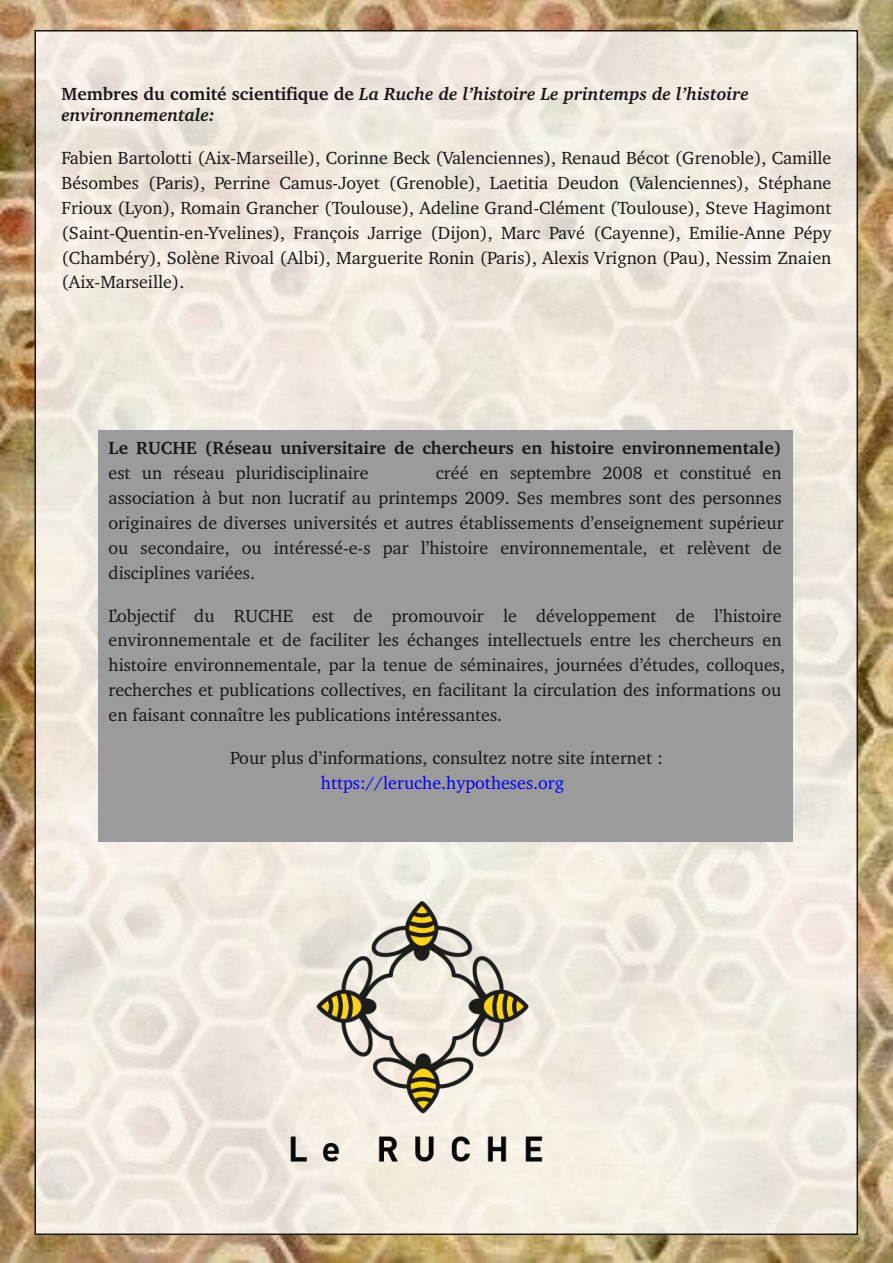
<style>
.page{position:relative;width:893px;height:1263px;background:#fff}
.page>*{position:absolute;margin:0;border:0;box-sizing:border-box;transform-origin:0 0}
.t1{font:18px/24.9px "Charter BT";color:#171615;text-align:justify}
.t2{font:italic 700 18px/21.8px "Charter BT";color:#171615}
.t3{font:700 18px "Charter BT";color:#171615}
.t4{font:18px "Charter BT";color:#00f}
.s1{font-style:normal}
</style>
<div class="page">
<img style="left:1px;top:0;width:892px;height:1263px">
<div style="left:35px;top:31px;width:822px;height:1203px;background:#fff;opacity:.8"></div>
<img style="left:221px;top:861px;width:397px;height:337px">
<div style="left:98px;top:430px;width:694px;height:412px;background:#9c9b9b"></div>
<p class="t2" style="left:61px;top:84px;width:689px"><span class="s1">Membres du comité scientifique de</span> La Ruche de l’histoire Le printemps de l’histoire environnementale:</p>
<p class="t1" style="left:61px;top:147px;width:771px">Fabien Bartolotti (Aix-Marseille), Corinne Beck (Valenciennes), Renaud Bécot (Grenoble), Camille Bésombes (Paris), Perrine Camus-Joyet (Grenoble), Laetitia Deudon (Valenciennes), Stéphane Frioux (Lyon), Romain Grancher (Toulouse), Adeline Grand-Clément (Toulouse), Steve Hagimont (Saint-Quentin-en-Yvelines), François Jarrige (Dijon), Marc Pavé (Cayenne), Emilie-Anne Pépy (Chambéry), Solène Rivoal (Albi), Marguerite Ronin (Paris), Alexis Vrignon (Pau), Nessim Znaien (Aix-Marseille).</p>
<p class="t3" style="left:109px;top:441px;width:674px">Le RUCHE (Réseau universitaire de chercheurs en histoire environnementale)</p>
<p class="t1" style="left:109px;top:462px;width:262px">est un réseau pluridisciplinaire</p>
<p class="t1" style="left:109px;top:462px;width:676px;text-indent:327px">créé en septembre 2008 et constitué en association à but non lucratif au printemps 2009. Ses membres sont des personnes originaires de diverses universités et autres établissements d’enseignement supérieur ou secondaire, ou intéressé-e-s par l’histoire environnementale, et relèvent de disciplines variées.</p>
<p class="t1" style="left:109px;top:604px;width:678px;text-align:left">L’objectif du RUCHE est de promouvoir le développement de l’histoire environnementale et de faciliter les échanges intellectuels entre les chercheurs en histoire environnementale, par la tenue de séminaires, journées d’études, colloques, recherches et publications collectives, en facilitant la circulation des informations ou en faisant connaître les publications intéressantes.</p>
<p class="t1" style="left:230px;top:747px;width:434px">Pour plus d’informations, consultez notre site internet :</p>
<p class="t4" style="left:321px;top:775px;width:245px">https://leruche.hypotheses.org</p>
</div>
